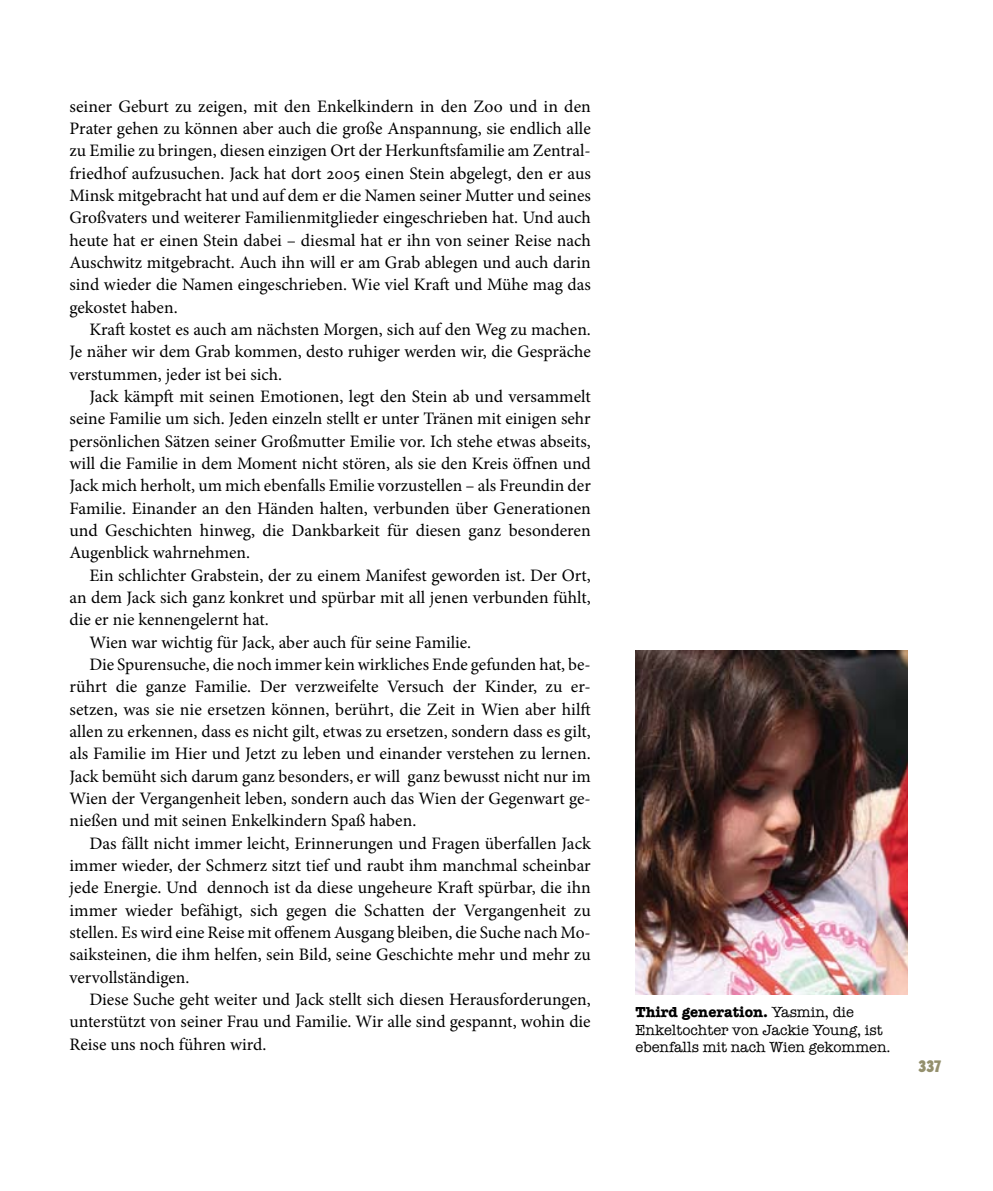
<style>
.page{position:relative;width:993px;height:1191px;background:#fff}
.page>*{position:absolute;margin:0;border:0;box-sizing:border-box;transform-origin:0 0}
.t1{font:17.5px/22.4px "Minion Pro";color:#000;text-align:justify}
.t2{font:condensed 17.5px "Block T";color:#94906d}
.t3{font:14.88px/17.5px "American Typewriter";color:#000}
.s1{font-weight:700}
</style>
<div class="page">
<img style="left:635px;top:651px;width:272px;height:343px">
<p class="t1" style="left:69px;top:95px;width:522px">seiner Geburt zu zeigen, mit den Enkelkindern in den Zoo und in den Prater gehen zu können aber auch die große Anspannung, sie endlich alle zu Emilie zu bringen, diesen einzigen Ort der Herkunftsfamilie am Zentral&shy;friedhof aufzusuchen. Jack hat dort 2005 einen Stein abgelegt, den er aus Minsk mitgebracht hat und auf dem er die Namen seiner Mutter und seines Großvaters und weiterer Familienmitglieder eingeschrieben hat. Und auch heute hat er einen Stein dabei – diesmal hat er ihn von seiner Reise nach Auschwitz mitgebracht. Auch ihn will er am Grab ablegen und auch darin sind wieder die Namen eingeschrieben. Wie viel Kraft und Mühe mag das gekostet haben.</p>
<p class="t1" style="left:69px;top:318px;width:522px;text-indent:20px">Kraft kostet es auch am nächsten Morgen, sich auf den Weg zu machen.<br>Je näher wir dem Grab kommen, desto ruhiger werden wir, die Gespräche verstummen, jeder ist bei sich.</p>
<p class="t1" style="left:69px;top:385px;width:522px;text-indent:20px">Jack kämpft mit seinen Emotionen, legt den Stein ab und versammelt seine Familie um sich. Jeden einzeln stellt er unter Tränen mit einigen sehr persönlichen Sätzen seiner Großmutter Emilie vor. Ich stehe etwas abseits, will die Familie in dem Moment nicht stören, als sie den Kreis öffnen und Jack mich herholt, um mich ebenfalls Emilie vorzustellen – als Freundin der Familie. Einander an den Händen halten, verbunden über Generationen und Geschichten hinweg, die Dankbarkeit für diesen ganz besonderen Augenblick wahrnehmen.</p>
<p class="t1" style="left:89px;top:564px;width:502px">Ein schlichter Grabstein, der zu einem Manifest geworden ist. Der Ort,</p>
<p class="t1" style="left:69px;top:586px;width:522px">an dem Jack sich ganz konkret und spürbar mit all jenen verbunden fühlt,</p>
<p class="t1" style="left:69px;top:608px;width:201px">die er nie kennengelernt hat.</p>
<p class="t1" style="left:89px;top:631px;width:383px">Wien war wichtig für Jack, aber auch für seine Familie.</p>
<p class="t1" style="left:89px;top:653px;width:503px">Die Spurensuche, die noch immer kein wirkliches Ende gefunden hat, be-</p>
<p class="t1" style="left:69px;top:675px;width:522px">rührt die ganze Familie. Der verzweifelte Versuch der Kinder, zu er-</p>
<p class="t1" style="left:69px;top:698px;width:522px">setzen, was sie nie ersetzen können, berührt, die Zeit in Wien aber hilft</p>
<p class="t1" style="left:69px;top:720px;width:522px">allen zu erkennen, dass es nicht gilt, etwas zu ersetzen, sondern dass es gilt,</p>
<p class="t1" style="left:69px;top:742px;width:522px">als Familie im Hier und Jetzt zu leben und einander verstehen zu lernen.</p>
<p class="t1" style="left:69px;top:765px;width:522px">Jack bemüht sich darum ganz besonders, er will ganz bewusst nicht nur im</p>
<p class="t1" style="left:69px;top:787px;width:522px">Wien der Vergangenheit leben, sondern auch das Wien der Gegenwart ge-</p>
<p class="t1" style="left:69px;top:809px;width:348px">nießen und mit seinen Enkelkindern Spaß haben.</p>
<p class="t1" style="left:89px;top:832px;width:503px">Das fällt nicht immer leicht, Erinnerungen und Fragen überfallen Jack</p>
<p class="t1" style="left:69px;top:854px;width:522px">immer wieder, der Schmerz sitzt tief und raubt ihm manchmal scheinbar</p>
<p class="t1" style="left:69px;top:876px;width:522px">jede Energie. Und dennoch ist da diese ungeheure Kraft spürbar, die ihn</p>
<p class="t1" style="left:69px;top:899px;width:522px">immer wieder befähigt, sich gegen die Schatten der Vergangenheit zu</p>
<p class="t1" style="left:69px;top:921px;width:522px">stellen. Es wird eine Reise mit offenem Ausgang bleiben, die Suche nach Mo-</p>
<p class="t1" style="left:69px;top:943px;width:522px">saiksteinen, die ihm helfen, sein Bild, seine Geschichte mehr und mehr zu</p>
<p class="t1" style="left:69px;top:966px;width:121px">vervollständigen.</p>
<p class="t1" style="left:89px;top:988px;width:502px">Diese Suche geht weiter und Jack stellt sich diesen Herausforderungen,</p>
<p class="t1" style="left:69px;top:1010px;width:522px">unterstützt von seiner Frau und Familie. Wir alle sind gespannt, wohin die</p>
<p class="t1" style="left:69px;top:1032px;width:198px">Reise uns noch führen wird.</p>
<p class="t3" style="left:635px;top:1003px;width:256px"><span class="s1">Third generation.</span> Yasmin, die<br>Enkeltochter von Jackie Young, ist ebenfalls mit nach Wien gekommen.</p>
<p class="t2" style="left:918px;top:1056px;width:24px">337</p>
</div>
